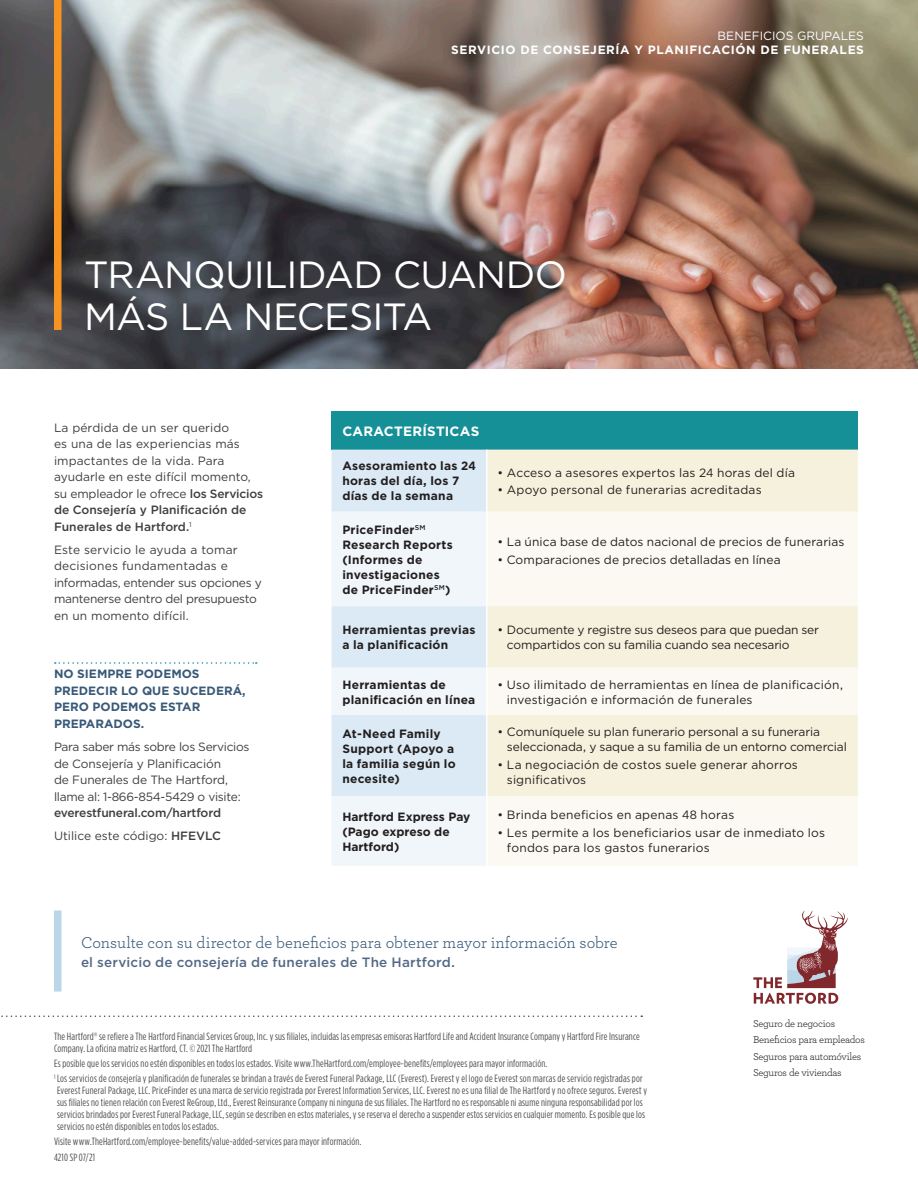
<style>
.page{position:relative;width:918px;height:1188px;background:#fff}
.page>*{position:absolute;margin:0;border:0;box-sizing:border-box;transform-origin:0 0}
.t1{font:37.8px/42px "Gotham";letter-spacing:-.02em;color:#fff}
.t2{font:16.5px "Archer";color:#385978}
.t3{font:500 13.5px "Gotham";letter-spacing:.015em;color:#546985}
.t4{font:700 13.5px "Gotham";letter-spacing:.015em;color:#fff}
.t5{font:12px/15px "Gotham";letter-spacing:.01em;color:#231f20}
.t6{font:12px/16.5px "Gotham";letter-spacing:-.01em;color:#3e3e3f}
.t7{font:700 12px/15px "Gotham";letter-spacing:.02em;color:#231f20}
.t8{font:12px/16.5px "Gotham";letter-spacing:.01em;color:#3e3e3f}
.t9{font:12px/15px "Gotham";letter-spacing:-.01em;color:#231f20}
.t10{font:12px/15px "Gotham";letter-spacing:-.015em;color:#231f20}
.t11{font:700 12px/16.5px "Gotham";color:#385978}
.t12{font:500 12px/23.2px "Gotham";letter-spacing:-.01em;color:#3e3e3f}
.t13{font:700 12px "Gotham";letter-spacing:.05em;color:#fff}
.t14{font:700 12px/15px "Gotham";color:#231f20}
.t15{font:12px "Gotham";color:#fff}
.t16{font:10.5px/12px "Gotham Condensed";letter-spacing:.02em;color:#4b4c4d}
.t17{font:10.5px/16.5px "Archer";letter-spacing:-.025em;color:#231f20}
.s1{font-weight:500}
.s2{font-weight:400}
</style>
<div class="page">
<img style="left:0;top:0;width:918px;height:368px">
<div style="left:54px;top:910px;width:8px;height:82px;background:#bad7ea"></div>
<svg style="left:753px;top:910px;width:95px;height:94px"></svg>
<svg style="left:1px;top:1016px;width:641px;height:1px"></svg>
<div style="left:54px;top:0;width:8px;height:330px;background:#f79320"></div>
<svg style="left:55px;top:662px;width:202px;height:2px"></svg>
<div style="left:332px;top:412px;width:526px;height:38px;background:#169097"></div>
<div style="left:332px;top:450px;width:154px;height:62px;background:#dbeaf4"></div>
<div style="left:488px;top:450px;width:370px;height:62px;background:#f6f1dc"></div>
<svg style="left:332px;top:512px;width:154px;height:354px;fill:#f0f6fa"></svg>
<svg style="left:488px;top:512px;width:370px;height:354px;fill:#fbf9f1"></svg>
<p class="t15" style="left:718px;top:28px;width:148px">BENEFICIOS GRUPALES</p>
<p class="t13" style="left:451px;top:42px;width:414px">SERVICIO DE CONSEJERÍA Y PLANIFICACIÓN DE FUNERALES</p>
<h1 class="t1" style="left:84px;top:253px;width:484px">TRANQUILIDAD CUANDO<br>MÁS LA NECESITA</h1>
<p class="t8" style="left:54px;top:419px;width:211px">La pérdida de un ser querido<br>es una de las experiencias más impactantes de la vida. Para ayudarle en este difícil momento, su empleador le ofrece <span class="s1">los Servicios de Consejería y Planificación de<br>Funerales de Hartford.</span><sup>1</sup></p>
<p class="t6" style="left:54px;top:541px;width:209px">Este servicio le ayuda a tomar decisiones fundamentadas e informadas, entender sus opciones y mantenerse dentro del presupuesto en un momento difícil.</p>
<p class="t11" style="left:54px;top:666px;width:193px">NO SIEMPRE PODEMOS<br>PREDECIR LO QUE SUCEDERÁ,<br>PERO PODEMOS ESTAR<br>PREPARADOS.</p>
<p class="t6" style="left:54px;top:738px;width:197px">Para saber más sobre los Servicios de Consejería y Planificación<br>de Funerales de The Hartford, llame al: 1-866-854-5429 o visite:</p>
<p class="t12" style="left:54px;top:801px;width:169px">everestfuneral.com/hartford<br><span class="s2">Utilice este código:</span> HFEVLC</p>
<p class="t4" style="left:342px;top:422px;width:138px">CARACTERÍSTICAS</p>
<p class="t7" style="left:342px;top:459px;width:135px">Asesoramiento las 24 horas del día, los 7 días de la semana</p>
<p class="t5" style="left:498px;top:465px;width:299px">• Acceso a asesores expertos las 24 horas del día</p>
<p class="t5" style="left:498px;top:482px;width:266px">• Apoyo personal de funerarias acreditadas</p>
<p class="t7" style="left:342px;top:522px;width:112px">PriceFinder<sup>SM<br></sup>Research Reports (Informes de investigaciones de PriceFinder<sup>SM</sup>)</p>
<p class="t5" style="left:498px;top:534px;width:348px">• La única base de datos nacional de precios de funerarias</p>
<p class="t5" style="left:498px;top:552px;width:285px">• Comparaciones de precios detalladas en línea</p>
<p class="t7" style="left:342px;top:622px;width:135px">Herramientas previas a la planificación</p>
<p class="t10" style="left:507px;top:622px;width:314px;text-indent:-9px">• Documente y registre sus deseos para que puedan ser compartidos con su familia cuando sea necesario</p>
<p class="t7" style="left:342px;top:677px;width:135px">Herramientas de planificación en línea</p>
<p class="t5" style="left:507px;top:677px;width:338px;text-indent:-9px">• Uso ilimitado de herramientas en línea de planificación, investigación e información de funerales</p>
<p class="t7" style="left:342px;top:726px;width:115px">At-Need Family<br>Support (Apoyo a la familia según lo necesite)</p>
<p class="t9" style="left:507px;top:724px;width:341px;text-indent:-9px">• Comuníquele su plan funerario personal a su funeraria seleccionada, y saque a su familia de un entorno comercial</p>
<p class="t5" style="left:507px;top:757px;width:292px;text-indent:-9px">• La negociación de costos suele generar ahorros significativos</p>
<p class="t14" style="left:342px;top:809px;width:130px">Hartford Express Pay (Pago expreso de<br>Hartford)</p>
<p class="t5" style="left:498px;top:807px;width:238px">• Brinda beneficios en apenas 48 horas</p>
<p class="t5" style="left:507px;top:825px;width:320px;text-indent:-9px">• Les permite a los beneficiarios usar de inmediato los fondos para los gastos funerarios</p>
<h2 class="t2" style="left:81px;top:931px;width:538px">Consulte con su director de beneficios para obtener mayor información sobre</h2>
<p class="t3" style="left:81px;top:954px;width:376px">el servicio de consejería de funerales de The Hartford.</p>
<p class="t16" style="left:54px;top:1030px;width:587px">The Hartford® se refiere a The Hartford Financial Services Group, Inc. y sus filiales, incluidas las empresas emisoras Hartford Life and Accident Insurance Company y Hartford Fire Insurance<br>Company. La oficina matriz es Hartford, CT. © 2021 The Hartford</p>
<p class="t16" style="left:54px;top:1056px;width:590px;line-height:15.3px">Es posible que los servicios no estén disponibles en todos los estados. Visite www.TheHartford.com/employee-benefits/employees para mayor información.<br><sup>1</sup> Los servicios de consejería y planificación de funerales se brindan a través de Everest Funeral Package, LLC (Everest). Everest y el logo de Everest son marcas de servicio registradas por</p>
<p class="t16" style="left:57px;top:1084px;width:591px">Everest Funeral Package, LLC. PriceFinder es una marca de servicio registrada por Everest Information Services, LLC. Everest no es una filial de The Hartford y no ofrece seguros. Everest y sus filiales no tienen relación con Everest ReGroup, Ltd., Everest Reinsurance Company ni ninguna de sus filiales. The Hartford no es responsable ni asume ninguna responsabilidad por los servicios brindados por Everest Funeral Package, LLC, según se describen en estos materiales, y se reserva el derecho a suspender estos servicios en cualquier momento. Es posible que los servicios no estén disponibles en todos los estados.</p>
<p class="t16" style="left:54px;top:1134px;width:309px;line-height:15.3px">Visite www.TheHartford.com/employee-benefits/value-added-services para mayor información.<br>4210 SP 07/21</p>
<p class="t17" style="left:753px;top:1015px;width:113px">Seguro de negocios<br>Beneficios para empleados<br>Seguros para automóviles<br>Seguros de viviendas</p>
</div>
